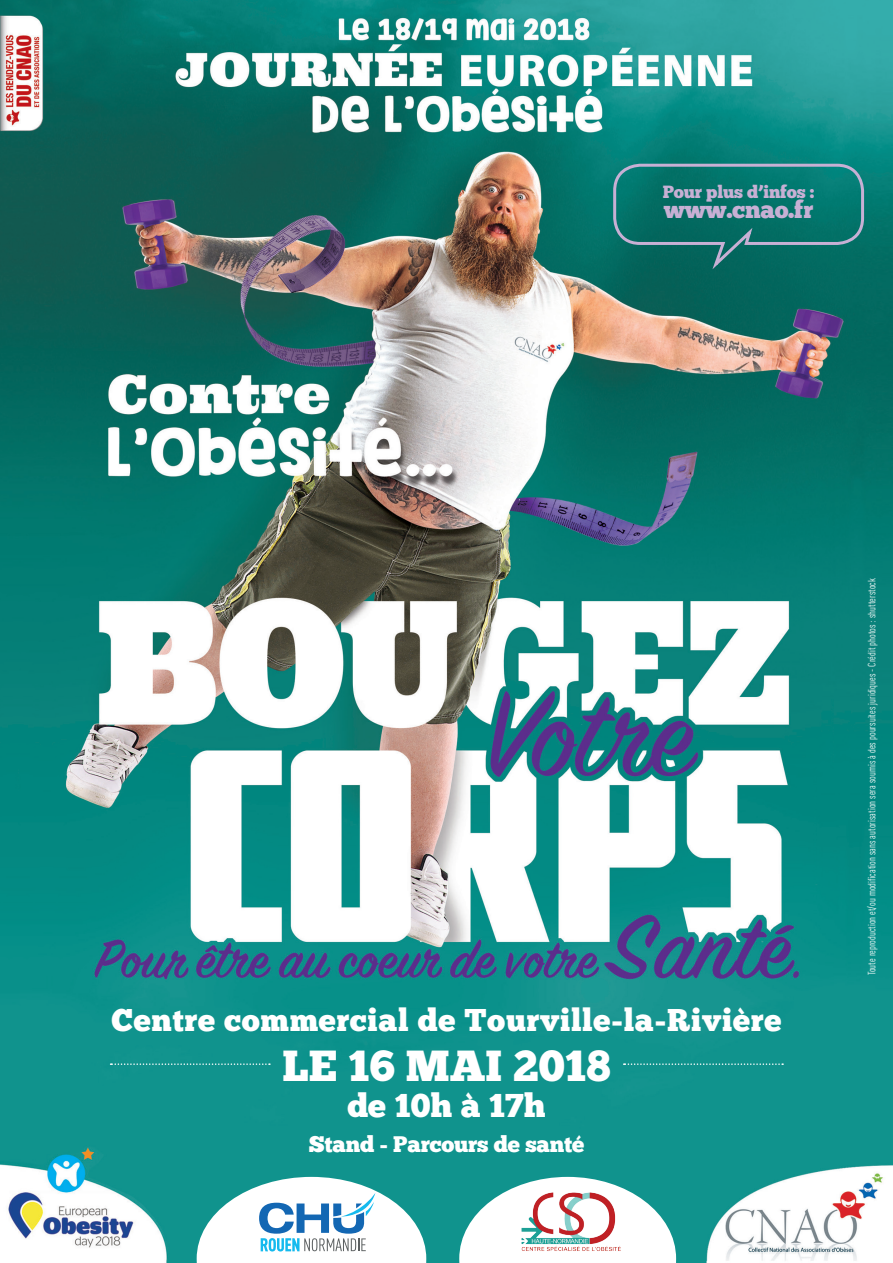
<style>
.page{position:relative;width:893px;height:1263px;background:#fff}
.page>*{position:absolute;margin:0;border:0;box-sizing:border-box;transform-origin:0 0}
.t1{font:43.5px "Chunk Five";color:#fff}
.t2{font:33px "Chunk Five";color:#fff}
.t3{font:31.5px "Chunk Five";letter-spacing:.02em;color:#fff}
.t4{font:24.15px "Chunk Five";letter-spacing:-.01em;color:#c7b0d4}
.t5{font:22.5px "Chunk Five";letter-spacing:-.01em;color:#fff}
.t6{font:17.7px "Chunk Five";letter-spacing:-.01em;color:#c7b0d4}
.t7{font:condensed 10.5px "DINOT";color:#fff}
</style>
<div class="page">
<img style="left:0;top:0;width:893px;height:1263px">
<svg style="left:612px;top:162px;width:254px;height:113px"></svg>
<svg style="left:111px;top:1063px;width:159px;height:2px"></svg>
<svg style="left:624px;top:1063px;width:159px;height:2px"></svg>
<svg style="left:459px;top:1177px;width:217px;height:86px"></svg>
<svg style="left:197px;top:1177px;width:229px;height:86px"></svg>
<img style="left:519px;top:1184px;width:103px;height:69px">
<p class="t6" style="left:663px;top:181px;width:153px">Pour plus d’infos :</p>
<p class="t4" style="left:664px;top:195px;width:151px">www.cnao.fr</p>
<p class="t3" style="left:111px;top:1002px;width:672px">Centre commercial de Tourville-la-Rivière</p>
<p class="t1" style="left:282px;top:1040px;width:330px">LE 16 MAI 2018</p>
<p class="t2" style="left:347px;top:1086px;width:200px">de 10h à 17h</p>
<p class="t5" style="left:309px;top:1131px;width:277px">Stand - Parcours de santé</p>
<p class="t7" style="left:864px;top:975px;width:399px;rotate:-90deg">Toute reproduction et/ou modification sans autorisation sera soumis à des poursuites juridiques - Crédit photos : shutterstock</p>
</div>
